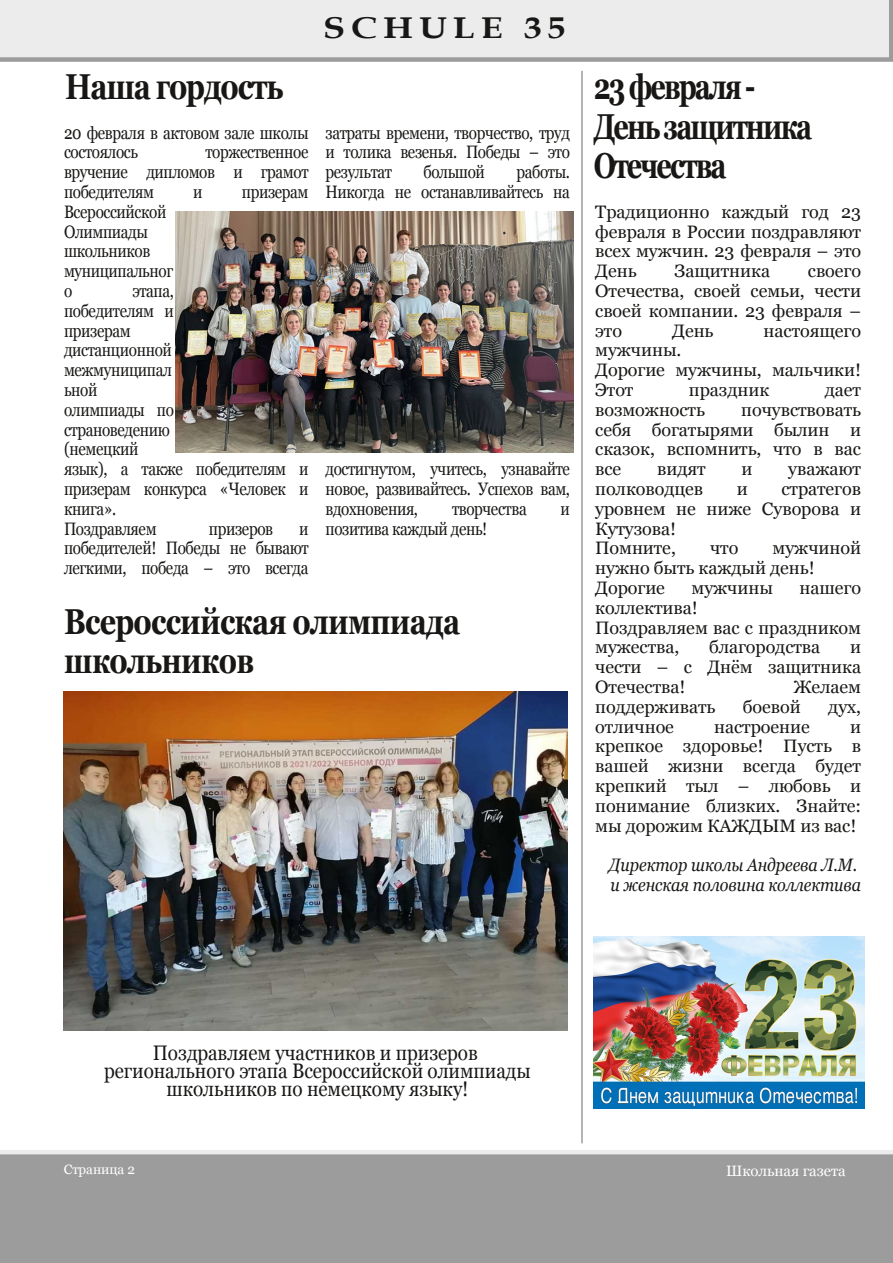
<style>
.page{position:relative;width:893px;height:1263px;background:#fff}
.page>*{position:absolute;margin:0;border:0;box-sizing:border-box;transform-origin:0 0}
.t1{font:700 36px/39.6px "Georgia";letter-spacing:-.04em;color:#181715;scale:.8 1}
.t2{font:700 36px/39.6px "Georgia";letter-spacing:-.065em;color:#181715;scale:.75 1}
.t3{font:700 30px "Book Antiqua";letter-spacing:.165em;color:#181715;scale:1.2 1}
.t4{font:21px/18px "Georgia";letter-spacing:-.005em;color:#181715;text-align:center;scale:.9 1}
.t5{font:18px/19.8px "Georgia";letter-spacing:-.005em;color:#181715;text-align:justify}
.t6{font:18px/19.8px "Georgia";letter-spacing:-.025em;color:#181715;scale:.85 1}
.t7{font:18px/19.8px "Georgia";letter-spacing:-.005em;color:#181715;text-align:justify;scale:.85 1}
.t8{font:italic 18px/19.8px "Georgia";letter-spacing:-.005em;color:#181715;scale:.9 1}
.t9{font:15px "Georgia";letter-spacing:-.005em;color:#fff}
.t10{font:13.5px "Georgia";letter-spacing:-.005em;color:#fff}
</style>
<div class="page">
<div style="left:0;top:1150px;width:893px;height:113px;background:#9c9c9c"></div>
<svg style="left:0;top:0;width:893px;height:62px;background:#e5e5e5"></svg>
<img style="left:175px;top:211px;width:398px;height:241px">
<img style="left:63px;top:691px;width:504px;height:339px">
<img style="left:594px;top:937px;width:271px;height:171px">
<hr style="left:581px;top:71px;width:2px;height:1072px;background:#9c9c9c">
<h1 class="t1" style="left:65px;top:67px;width:274px">Наша гордость</h1>
<p class="t6" style="left:64px;top:122px;width:289px">20 февраля в актовом зале школы состоялось</p>
<p class="t7" style="left:64px;top:142px;width:289px;text-indent:141px">торжественное вручение дипломов и грамот победителям</p>
<p class="t7" style="left:193px;top:182px;width:13px">и</p>
<p class="t6" style="left:242px;top:182px;width:80px">призерам</p>
<p class="t6" style="left:64px;top:202px;width:130px">Всероссийской<br>Олимпиады школьников муниципальног о</p>
<p class="t6" style="left:64px;top:281px;width:289px;text-indent:68px">этапа,<br>победителям и<br>призерам<br>дистанционной<br>межмуниципал<br>ьной<br>олимпиады по<br>страноведению<br>(немецкий<br>язык), а также победителям и призерам конкурса «Человек и книга».<br>Поздравляем</p>
<p class="t6" style="left:209px;top:518px;width:77px">призеров</p>
<p class="t7" style="left:64px;top:518px;width:289px;text-indent:235px">и победителей! Победы не бывают легкими, победа – это всегда</p>
<h2 class="t3" style="left:323px;top:11px;width:204px">SCHULE 35</h2>
<p class="t7" style="left:325px;top:122px;width:289px">затраты времени, творчество, труд и толика везенья. Победы – это результат</p>
<p class="t6" style="left:325px;top:162px;width:289px;text-align:right">работы.<br>Никогда не останавливайтесь на</p>
<p class="t6" style="left:424px;top:162px;width:74px">большой</p>
<p class="t7" style="left:325px;top:459px;width:289px">достигнутом, учитесь, узнавайте новое, развивайтесь. Успехов вам, вдохновения,</p>
<p class="t6" style="left:452px;top:499px;width:89px">творчества</p>
<p class="t7" style="left:561px;top:499px;width:13px">и</p>
<p class="t6" style="left:325px;top:518px;width:192px">позитива каждый день!</p>
<h1 class="t1" style="left:64px;top:601px;width:496px">Всероссийская олимпиада школьников</h1>
<h1 class="t2" style="left:594px;top:67px;width:293px">23 февраля -<br>День защитника<br>Отечества</h1>
<p class="t5" style="left:595px;top:202px;width:267px">Традиционно каждый год 23 февраля в России поздравляют всех мужчин. 23 февраля – это День</p>
<p class="t5" style="left:674px;top:261px;width:97px">Защитника</p>
<p class="t5" style="left:595px;top:261px;width:267px;text-indent:213px">своего Отечества, своей семьи, чести своей компании. 23 февраля – это</p>
<p class="t5" style="left:672px;top:320px;width:43px">День</p>
<p class="t5" style="left:764px;top:320px;width:99px">настоящего</p>
<p class="t5" style="left:595px;top:340px;width:267px;text-align:left">мужчины.<br>Дорогие мужчины, мальчики!<br>Этот</p>
<p class="t5" style="left:689px;top:380px;width:82px">праздник</p>
<p class="t5" style="left:825px;top:380px;width:38px">дает</p>
<p class="t5" style="left:595px;top:400px;width:111px">возможность</p>
<p class="t5" style="left:595px;top:400px;width:267px;text-indent:146px">почувствовать себя богатырями былин и сказок, вспомнить, что в вас все</p>
<p class="t5" style="left:657px;top:459px;width:50px">видят</p>
<p class="t5" style="left:741px;top:459px;width:13px">и</p>
<p class="t5" style="left:788px;top:459px;width:74px">уважают</p>
<p class="t5" style="left:595px;top:479px;width:110px">полководцев</p>
<p class="t5" style="left:737px;top:479px;width:13px">и</p>
<p class="t5" style="left:595px;top:479px;width:267px;text-align:left;text-indent:186px">стратегов уровнем не ниже Суворова и<br>Кутузова!<br>Помните,</p>
<p class="t5" style="left:595px;top:538px;width:267px;text-align:left;text-indent:177px">мужчиной нужно быть каждый день!<br>Дорогие</p>
<p class="t5" style="left:710px;top:538px;width:30px">что</p>
<p class="t5" style="left:692px;top:578px;width:83px">мужчины</p>
<p class="t5" style="left:799px;top:578px;width:63px">нашего</p>
<p class="t5" style="left:595px;top:598px;width:267px;text-align:left">коллектива!<br>Поздравляем вас с праздником мужества,</p>
<p class="t5" style="left:709px;top:637px;width:113px">благородства</p>
<p class="t5" style="left:595px;top:637px;width:267px;text-indent:255px">и чести – с Днём защитника Отечества!</p>
<p class="t5" style="left:794px;top:677px;width:69px">Желаем</p>
<p class="t5" style="left:595px;top:697px;width:122px">поддерживать</p>
<p class="t5" style="left:743px;top:697px;width:59px">боевой</p>
<p class="t5" style="left:828px;top:697px;width:34px">дух,</p>
<p class="t5" style="left:595px;top:716px;width:80px">отличное</p>
<p class="t5" style="left:714px;top:716px;width:97px">настроение</p>
<p class="t5" style="left:595px;top:716px;width:267px;text-indent:255px">и крепкое здоровье! Пусть в вашей жизни всегда будет крепкий тыл – любовь и понимание близких. Знайте: мы дорожим КАЖДЫМ из вас!</p>
<p class="t8" style="left:609px;top:855px;width:282px">Директор школы Андреева Л.М. и женская половина коллектива</p>
<p class="t4" style="left:104px;top:1043px;width:475px">Поздравляем участников и призеров регионального этапа Всероссийской олимпиады школьников по немецкому языку!</p>
<p class="t10" style="left:64px;top:1161px;width:73px">Страница 2</p>
<p class="t9" style="left:726px;top:1162px;width:121px">Школьная газета</p>
</div>
